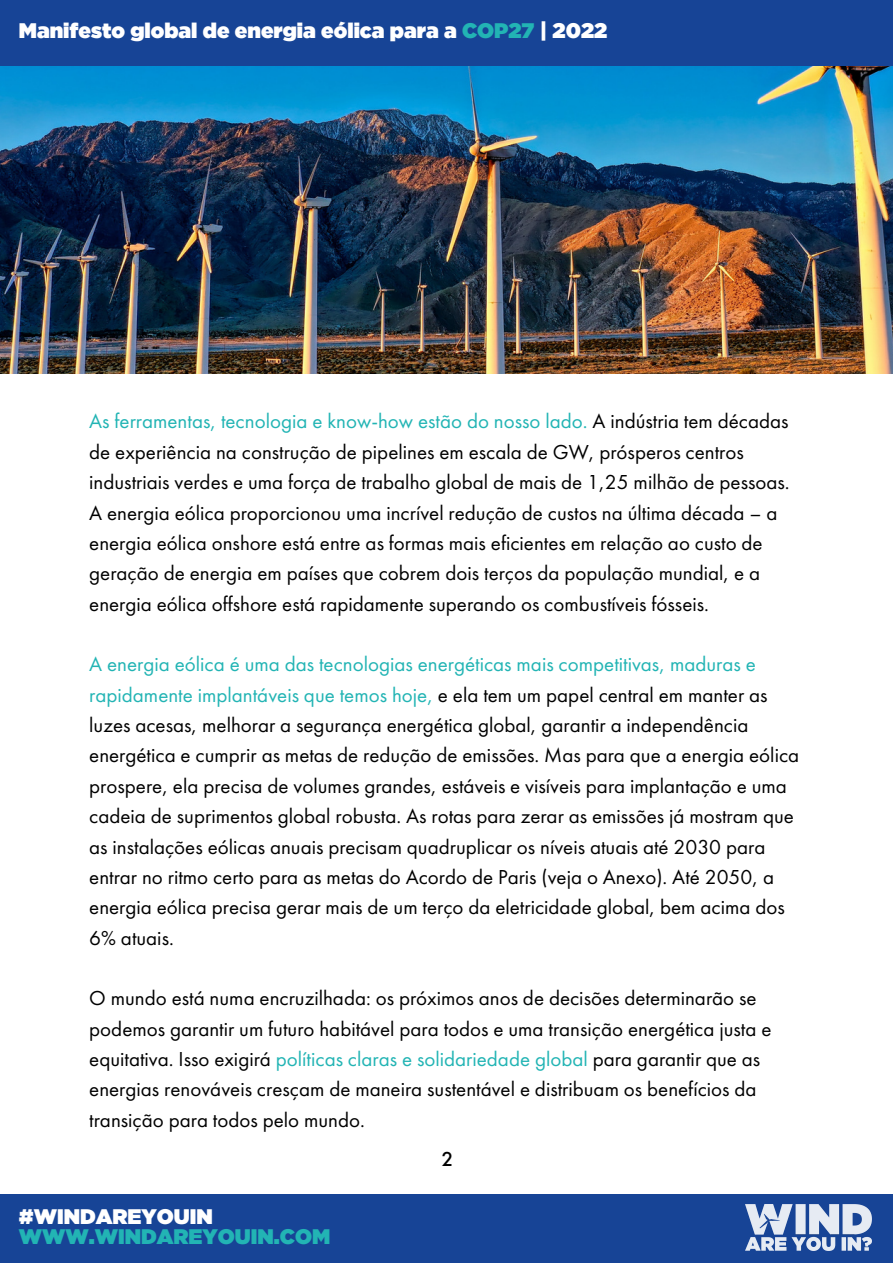
<style>
.page{position:relative;width:893px;height:1264px;background:#fff}
.page>*{position:absolute;margin:0;border:0;box-sizing:border-box;transform-origin:0 0}
.t1{font:21px/30.3px "Futura PT";color:#000}
.t2{font:21px "Gotham Ultra";color:#fff}
.t3{font:21px "Gotham Ultra";color:#22b4b4}
.t4{font:500 21px "Futura PT";color:#000}
.s1{color:#22b4b4}
</style>
<div class="page">
<div style="left:0;top:0;width:892px;height:66px;background:#174496"></div>
<div style="left:0;top:1194px;width:892px;height:68px;background:#174496"></div>
<img style="left:745px;top:1204px;width:126px;height:46px">
<img style="left:0;top:67px;width:892px;height:307px">
<p class="t2" style="left:19px;top:23px;width:590px">Manifesto global de energia eólica para a <span class="s1">COP27</span> | 2022</p>
<p class="t1" style="left:89px;top:408px;width:701px"><span class="s1">As ferramentas, tecnologia e know-how estão do nosso lado.</span> A indústria tem décadas de experiência na construção de pipelines em escala de GW, prósperos centros industriais verdes e uma força de trabalho global de mais de 1,25 milhão de pessoas.<br>A energia eólica proporcionou uma incrível redução de custos na última década – a energia eólica onshore está entre as formas mais eficientes em relação ao custo de geração de energia em países que cobrem dois terços da população mundial, e a energia eólica offshore está rapidamente superando os combustíveis fósseis.</p>
<p class="t1" style="left:89px;top:650px;width:711px"><span class="s1">A energia eólica é uma das tecnologias energéticas mais competitivas, maduras e rapidamente implantáveis que temos hoje,</span> e ela tem um papel central em manter as luzes acesas, melhorar a segurança energética global, garantir a independência energética e cumprir as metas de redução de emissões. Mas para que a energia eólica prospere, ela precisa de volumes grandes, estáveis e visíveis para implantação e uma cadeia de suprimentos global robusta. As rotas para zerar as emissões já mostram que as instalações eólicas anuais precisam quadruplicar os níveis atuais até 2030 para entrar no ritmo certo para as metas do Acordo de Paris (veja o Anexo). Até 2050, a energia eólica precisa gerar mais de um terço da eletricidade global, bem acima dos 6% atuais.</p>
<p class="t1" style="left:89px;top:984px;width:683px">O mundo está numa encruzilhada: os próximos anos de decisões determinarão se podemos garantir um futuro habitável para todos e uma transição energética justa e equitativa. Isso exigirá <span class="s1">políticas claras e solidariedade global</span> para garantir que as energias renováveis cresçam de maneira sustentável e distribuam os benefícios da transição para todos pelo mundo.</p>
<p class="t2" style="left:19px;top:1208px;width:195px">#WINDAREYOUIN</p>
<p class="t3" style="left:19px;top:1228px;width:313px">WWW.WINDAREYOUIN.COM</p>
<p class="t4" style="left:441px;top:1150px;width:13px">2</p>
</div>
